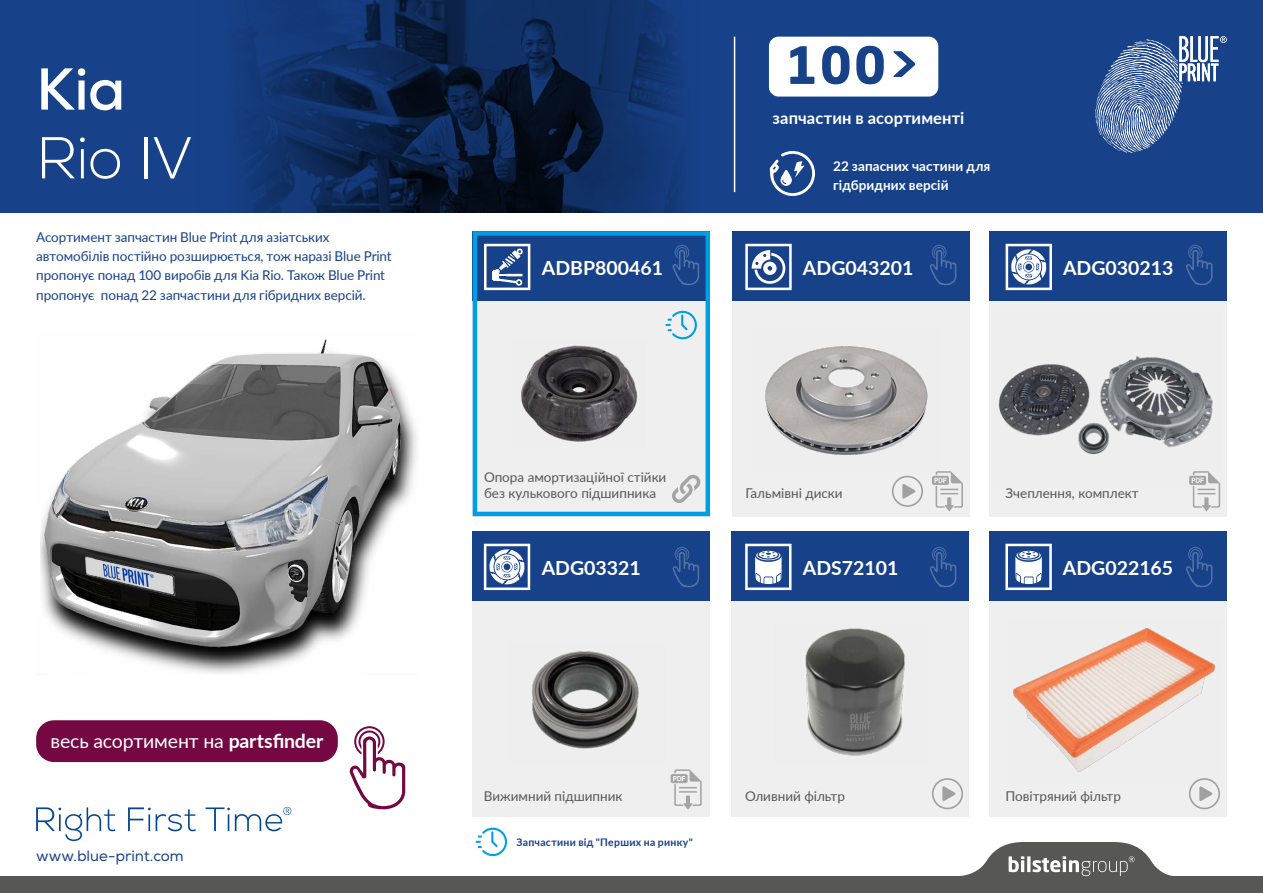
<style>
.page{position:relative;width:1263px;height:893px;background:#fff}
.page>*{position:absolute;margin:0;border:0;box-sizing:border-box;transform-origin:0 0}
.t1{font:300 58.95px "Nexa";color:#fff}
.t2{font:700 58.95px "Nexa";color:#fff}
.t3{font:700 50.7px "Neo Sans Pro";color:#174188}
.t4{font:700 19.5px "Lato";color:#fff}
.t5{font:19.5px "Lato";letter-spacing:-.01em;color:#fff}
.t6{font:700 16.5px "Lato";letter-spacing:.005em;color:#fff}
.t7{font:15px "Nexa";color:#174188}
.t8{font:13.5px/19.2px "Lato";letter-spacing:-.005em;color:#174188}
.t9{font:13.5px/16.2px "Lato";color:#575756}
.t10{font:700 13.5px/19.2px "Lato";letter-spacing:.005em;color:#fff}
.t11{font:700 10.5px "Lato";letter-spacing:.025em;color:#174188}
.s1{font-weight:700}
</style>
<div class="page">
<div style="left:732px;top:531px;width:237px;height:286px;background:#f0eff0"></div>
<div style="left:732px;top:531px;width:237px;height:70px;background:#174188"></div>
<div style="left:472px;top:531px;width:238px;height:286px;background:#f0eff0"></div>
<div style="left:472px;top:531px;width:238px;height:70px;background:#174188"></div>
<div style="left:732px;top:231px;width:237px;height:286px;background:#f0eff0"></div>
<div style="left:473px;top:231px;width:237px;height:286px;background:#f0eff0"></div>
<div style="left:473px;top:231px;width:237px;height:70px;background:#174188"></div>
<div style="left:732px;top:231px;width:237px;height:70px;background:#174188"></div>
<svg style="left:36px;top:807px;width:80px;height:34px"></svg>
<svg style="left:128px;top:807px;width:68px;height:24px"></svg>
<svg style="left:206px;top:807px;width:85px;height:24px"></svg>
<div style="left:990px;top:231px;width:237px;height:286px;background:#f0eff0"></div>
<div style="left:989px;top:531px;width:238px;height:286px;background:#f0eff0"></div>
<svg style="left:745px;top:244px;width:47px;height:46px"></svg>
<svg style="left:0;top:0;width:1263px;height:213px;background:#133774"></svg>
<svg style="left:1095px;top:36px;width:132px;height:117px;background:#5171a6"></svg>
<hr style="left:734px;top:37px;width:1px;height:155px;background:#fff">
<div style="left:990px;top:231px;width:237px;height:70px;background:#174188"></div>
<div style="left:989px;top:531px;width:238px;height:70px;background:#174188"></div>
<div style="left:36px;top:720px;width:302px;height:42px;background:#730842;border-radius:18px"></div>
<svg style="left:672px;top:245px;width:27px;height:40px"></svg>
<svg style="left:672px;top:547px;width:27px;height:40px"></svg>
<svg style="left:930px;top:245px;width:26px;height:40px"></svg>
<svg style="left:930px;top:547px;width:26px;height:40px"></svg>
<svg style="left:1186px;top:245px;width:26px;height:40px"></svg>
<svg style="left:1186px;top:547px;width:26px;height:40px"></svg>
<svg style="left:349px;top:726px;width:56px;height:83px"></svg>
<div style="left:0;top:876px;width:1263px;height:17px;background:#575756"></div>
<svg style="left:475px;top:842px;width:698px;height:35px"></svg>
<svg style="left:1009px;top:856px;width:125px;height:20px"></svg>
<svg style="left:484px;top:244px;width:46px;height:46px"></svg>
<svg style="left:1005px;top:244px;width:47px;height:46px"></svg>
<svg style="left:484px;top:544px;width:46px;height:46px"></svg>
<svg style="left:745px;top:544px;width:46px;height:46px"></svg>
<svg style="left:1005px;top:544px;width:47px;height:46px"></svg>
<div style="left:769px;top:37px;width:169px;height:60px;background:#fff;border-radius:10px"></div>
<svg style="left:665px;top:311px;width:32px;height:28px"></svg>
<img style="left:521px;top:345px;width:117px;height:97px">
<img style="left:532px;top:651px;width:107px;height:98px">
<img style="left:765px;top:346px;width:163px;height:109px">
<img style="left:805px;top:628px;width:100px;height:128px">
<img style="left:999px;top:356px;width:222px;height:132px">
<img style="left:1013px;top:628px;width:203px;height:144px">
<svg style="left:672px;top:475px;width:28px;height:28px"></svg>
<svg style="left:892px;top:476px;width:31px;height:31px"></svg>
<svg style="left:932px;top:778px;width:31px;height:31px"></svg>
<svg style="left:1189px;top:778px;width:31px;height:31px"></svg>
<svg style="left:932px;top:471px;width:31px;height:40px"></svg>
<svg style="left:1189px;top:471px;width:31px;height:40px"></svg>
<svg style="left:671px;top:769px;width:31px;height:41px"></svg>
<img style="left:40px;top:339px;width:377px;height:335px">
<svg style="left:476px;top:828px;width:31px;height:28px"></svg>
<div style="left:473px;top:231px;width:237px;height:285px;border:4px solid #009fe3"></div>
<svg style="left:770px;top:151px;width:45px;height:45px"></svg>
<h1 class="t2" style="left:36px;top:51px;width:91px">Kia</h1>
<h1 class="t1" style="left:36px;top:123px;width:158px">Rio IV</h1>
<p class="t8" style="left:36px;top:227px;width:357px">Асортимент запчастин Blue Print для азіатських автомобілів постійно розширюється, тож наразі Blue Print пропонує понад 100 виробів для Kia Rio. Також Blue Print пропонує понад 22 запчастини для гібридних версій.</p>
<h3 class="t5" style="left:51px;top:727px;width:274px">весь асортимент на <span class="s1">partsfinder</span></h3>
<p class="t7" style="left:36px;top:847px;width:149px">www.blue-print.com</p>
<h3 class="t4" style="left:542px;top:253px;width:123px">ADBP800461</h3>
<p class="t9" style="left:484px;top:468px;width:184px">Опора амортизаційної стійки без кулькового підшипника</p>
<h3 class="t4" style="left:542px;top:553px;width:101px">ADG03321</h3>
<h2 class="t3" style="left:785px;top:33px;width:137px">100&gt;</h2>
<p class="t6" style="left:772px;top:106px;width:193px">запчастин в асортименті</p>
<p class="t10" style="left:833px;top:156px;width:159px">22 запасних частини для гідбридних версій</p>
<h3 class="t4" style="left:803px;top:253px;width:112px">ADG043201</h3>
<h3 class="t4" style="left:1063px;top:253px;width:112px">ADG030213</h3>
<p class="t9" style="left:745px;top:484px;width:99px">Гальмівні диски</p>
<h3 class="t4" style="left:803px;top:553px;width:97px">ADS72101</h3>
<p class="t9" style="left:1005px;top:484px;width:135px">Зчеплення, комплект</p>
<h3 class="t4" style="left:1063px;top:553px;width:112px">ADG022165</h3>
<p class="t9" style="left:484px;top:787px;width:140px">Вижимний підшипник</p>
<p class="t11" style="left:516px;top:835px;width:178px">Запчастини від "Перших на ринку"</p>
<p class="t9" style="left:745px;top:787px;width:101px">Оливний фільтр</p>
<p class="t9" style="left:1005px;top:787px;width:117px">Повітряний фільтр</p>
</div>
